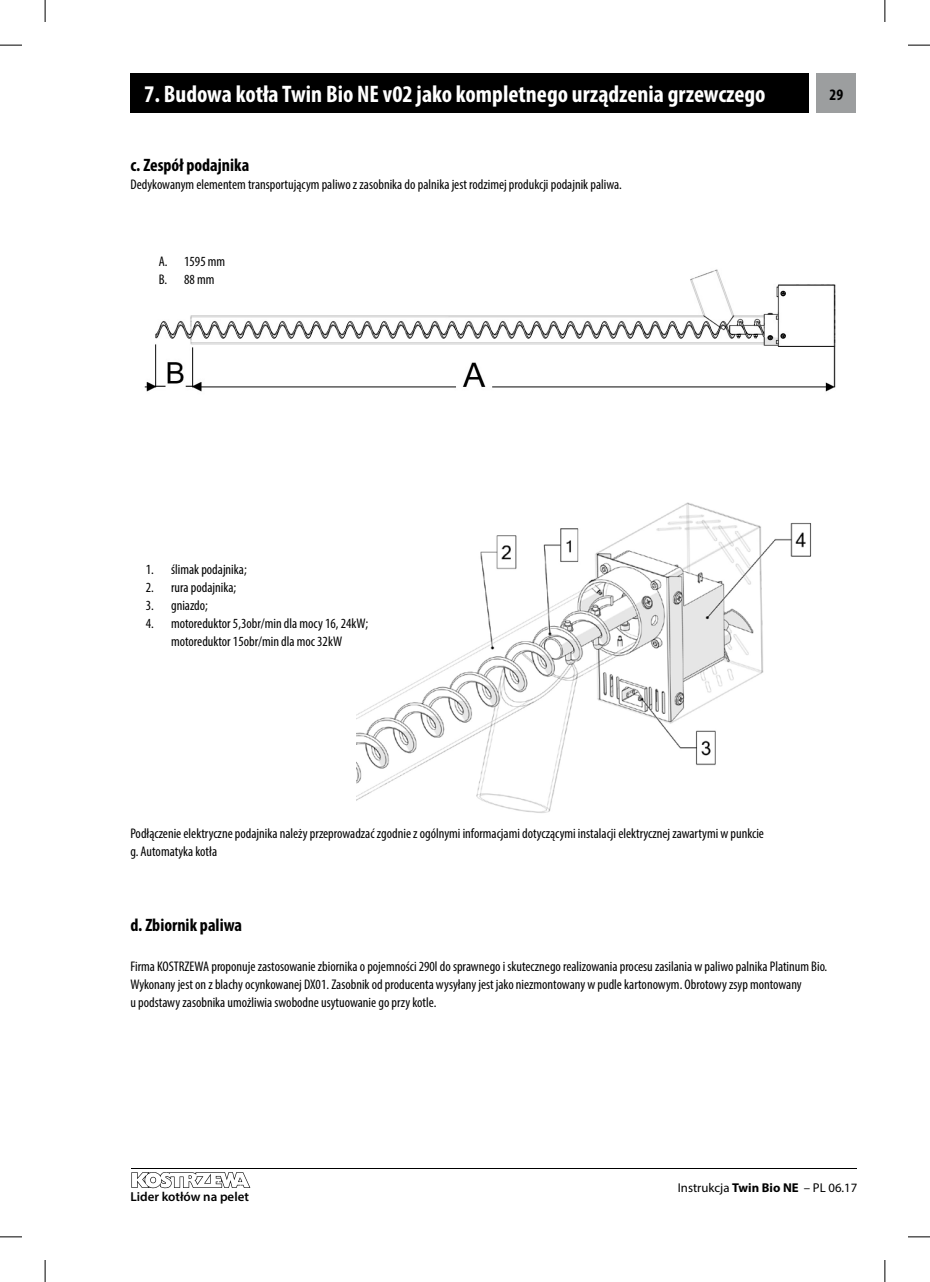
<style>
.page{position:relative;width:930px;height:1282px;background:#fff}
.page>*{position:absolute;margin:0;border:0;box-sizing:border-box;transform-origin:0 0}
.t1{font:700 condensed 24px "Myriad Pro";color:#fff}
.t2{font:700 condensed 18px "Myriad Pro";color:#000}
.t3{font:700 condensed 16px "Myriad Pro";color:#000}
.t4{font:condensed 14px/18px "Myriad Pro";color:#000}
.t5{font:600 13px "Myriad Pro";color:#000}
.t6{font:12.8px "Myriad Pro";color:#000}
.s1{font-weight:700}
</style>
<div class="page">
<svg style="left:45px;top:0;width:1px;height:22px"></svg>
<svg style="left:884px;top:1260px;width:1px;height:21px"></svg>
<svg style="left:908px;top:45px;width:22px;height:1px"></svg>
<svg style="left:0;top:1236px;width:22px;height:1px"></svg>
<svg style="left:0;top:45px;width:22px;height:1px"></svg>
<svg style="left:908px;top:1236px;width:22px;height:1px"></svg>
<svg style="left:884px;top:0;width:1px;height:22px"></svg>
<svg style="left:45px;top:1260px;width:1px;height:21px"></svg>
<div style="left:816px;top:74px;width:40px;height:39px;background:#9c9e9f"></div>
<hr style="left:131px;top:1167px;width:726px;height:1px;background:#000">
<svg style="left:131px;top:1172px;width:119px;height:16px"></svg>
<div style="left:130px;top:74px;width:678px;height:39px;background:#000"></div>
<img style="left:144px;top:269px;width:692px;height:123px">
<img style="left:356px;top:502px;width:456px;height:311px">
<h1 class="t1" style="left:144px;top:79px;width:623px">7. Budowa kotła Twin Bio NE v02 jako kompletnego urządzenia grzewczego</h1>
<p class="t2" style="left:130px;top:154px;width:120px">c. Zespół podajnika</p>
<p class="t4" style="left:130px;top:175px;width:493px">Dedykowanym elementem transportującym paliwo z zasobnika do palnika jest rodzimej produkcji podajnik paliwa.</p>
<p class="t4" style="left:159px;top:252px;width:68px">A. 1595 mm<br>B. 88 mm</p>
<p class="t3" style="left:829px;top:84px;width:15px">29</p>
<p class="t4" style="left:146px;top:559px;width:102px">1. ślimak podajnika;</p>
<p class="t4" style="left:146px;top:577px;width:92px">2. rura podajnika;</p>
<p class="t4" style="left:146px;top:595px;width:64px">3. gniazdo;</p>
<p class="t4" style="left:146px;top:613px;width:224px;text-align:center">4. motoreduktor 5,3obr/min dla mocy 16, 24kW; motoreduktor 15obr/min dla moc 32kW</p>
<p class="t4" style="left:130px;top:823px;width:635px">Podłączenie elektryczne podajnika należy przeprowadzać zgodnie z ogólnymi informacjami dotyczącymi instalacji elektrycznej zawartymi w punkcie g. Automatyka kotła</p>
<p class="t2" style="left:130px;top:913px;width:113px">d. Zbiornik paliwa</p>
<p class="t4" style="left:130px;top:957px;width:698px">Firma KOSTRZEWA proponuje zastosowanie zbiornika o pojemności 290l do sprawnego i skutecznego realizowania procesu zasilania w paliwo palnika Platinum Bio.<br>Wykonany jest on z blachy ocynkowanej DX01. Zasobnik od producenta wysyłany jest jako niezmontowany w pudle kartonowym. Obrotowy zsyp montowany<br>u podstawy zasobnika umożliwia swobodne usytuowanie go przy kotle.</p>
<p class="t5" style="left:130px;top:1188px;width:120px">Lider kotłów na pelet</p>
<p class="t6" style="left:678px;top:1180px;width:181px">Instrukcja <span class="s1">Twin Bio NE</span> – PL 06.17</p>
</div>
